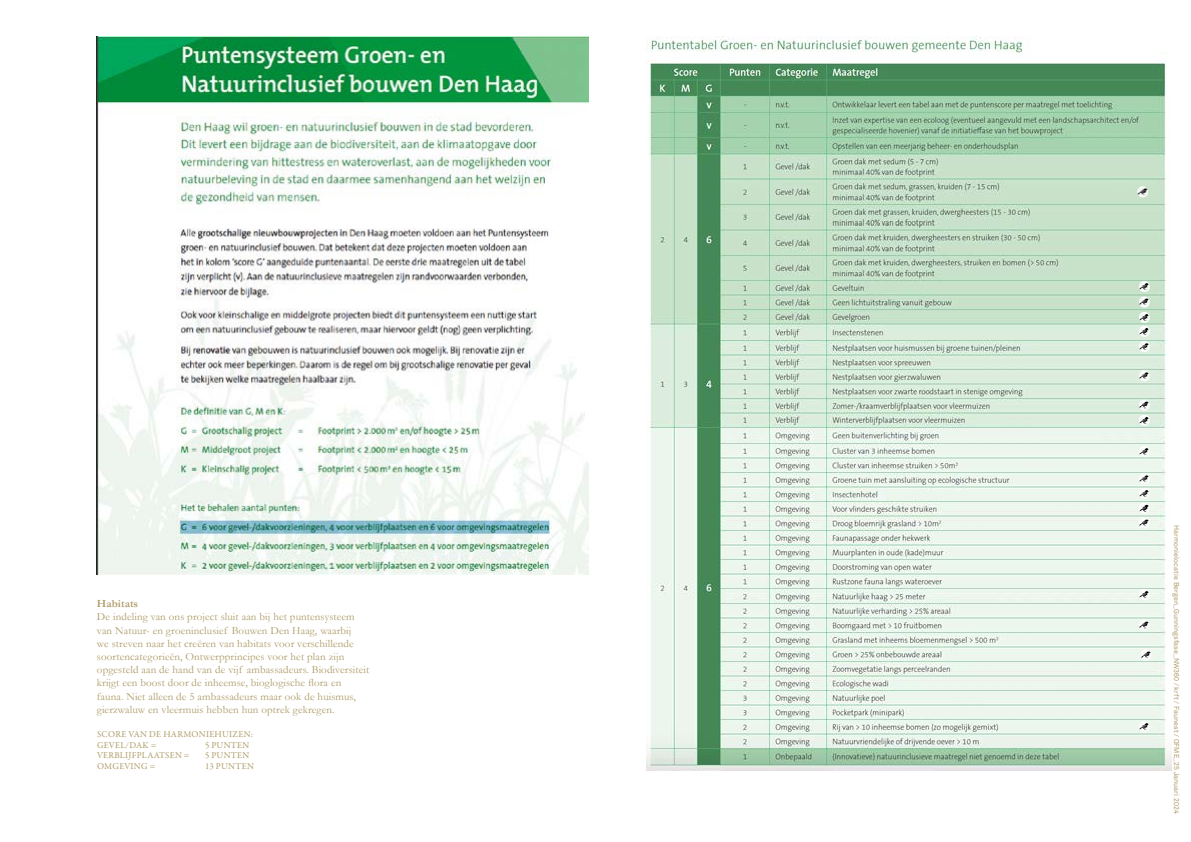
<style>
.page{position:relative;width:1191px;height:842px;background:#fff}
.page>*{position:absolute;margin:0;border:0;box-sizing:border-box;transform-origin:0 0}
.t1{font:11px/13.2px "Garamond";letter-spacing:.01em;color:#ae9b67}
.t2{font:700 11px "Garamond";letter-spacing:.01em;color:#ae9b67}
.t3{font:9px/10.8px "Garamond Premr Pro";letter-spacing:.03em;color:#ae9b67}
.t4{font:7px "Akkurat";letter-spacing:.01em;color:#ae9b67}
</style>
<div class="page">
<img style="left:646px;top:36px;width:525px;height:734px">
<img style="left:97px;top:36px;width:491px;height:538px">
<svg style="left:1137px;top:186px;width:11px;height:12px"></svg>
<svg style="left:1138px;top:370px;width:11px;height:12px"></svg>
<svg style="left:1138px;top:400px;width:11px;height:26px"></svg>
<svg style="left:1138px;top:446px;width:11px;height:11px"></svg>
<svg style="left:1138px;top:473px;width:11px;height:56px"></svg>
<svg style="left:1138px;top:589px;width:11px;height:11px"></svg>
<svg style="left:1138px;top:620px;width:11px;height:11px"></svg>
<svg style="left:1140px;top:650px;width:11px;height:11px"></svg>
<svg style="left:1138px;top:721px;width:11px;height:11px"></svg>
<svg style="left:1138px;top:281px;width:11px;height:72px"></svg>
<p class="t2" style="left:97px;top:596px;width:43px">Habitats</p>
<p class="t1" style="left:97px;top:610px;width:274px">De indeling van ons project sluit aan bij het puntensysteem van Natuur- en groeninclusief Bouwen Den Haag, waarbij<br>we streven naar het creëren van habitats voor verschillende soortencategorieën, Ontwerpprincipes voor het plan zijn opgesteld aan de hand van de vijf ambassadeurs. Biodiversiteit krijgt een boost door de inheemse, bioglogische flora en fauna. Niet alleen de 5 ambassadeurs maar ook de huismus, gierzwaluw en vleermuis hebben hun optrek gekregen.</p>
<p class="t3" style="left:97px;top:729px;width:157px">SCORE VAN DE HARMONIEHUIZEN:<br>GEVEL/DAK =</p>
<p class="t3" style="left:205px;top:740px;width:46px">5 PUNTEN</p>
<p class="t3" style="left:97px;top:750px;width:94px">VERBLIJFPLAATSEN =</p>
<p class="t3" style="left:205px;top:750px;width:46px">5 PUNTEN</p>
<p class="t3" style="left:97px;top:761px;width:60px">OMGEVING =</p>
<p class="t3" style="left:205px;top:761px;width:50px">13 PUNTEN</p>
<p class="t4" style="left:1180px;top:525px;width:290px;rotate:90deg">Harmonielocatie Bergen_Gunningsfase_NW360 / krft / Faunest / OFME_25 Januari 2024</p>
</div>
